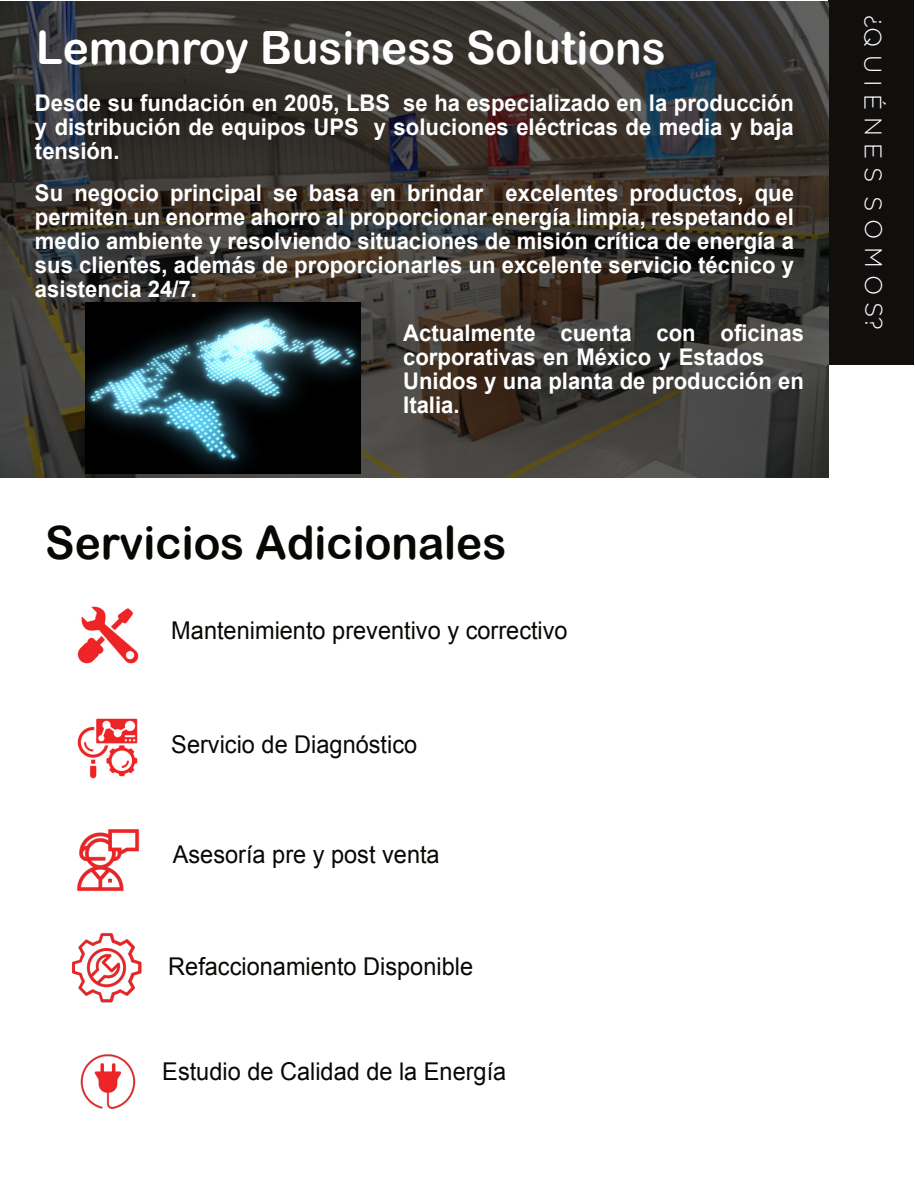
<style>
.page{position:relative;width:915px;height:1192px;background:#fff}
.page>*{position:absolute;margin:0;border:0;box-sizing:border-box;transform-origin:0 0}
.t1{font:45.9px "Arial Rounded MT Bold";color:#fff;scale:.96 1}
.t2{font:45.9px "Arial Rounded MT Bold";color:#080704;scale:.96 1}
.t3{font:24.45px "Arial";color:#080704;scale:.96 1}
.t4{font:300 24px "Gotham";letter-spacing:.295em;color:#fff}
.t5{font:700 22.95px/24px "Arial";color:#fff;text-align:justify;scale:.96 1}
</style>
<div class="page">
<div style="left:828px;top:1px;width:85px;height:363px;background:#110e0e"></div>
<div style="left:0;top:1px;width:828px;height:477px;background:#080704;opacity:.64"></div>
<img style="left:77px;top:606px;width:62px;height:58px">
<img style="left:77px;top:718px;width:61px;height:61px">
<img style="left:80px;top:1054px;width:56px;height:55px">
<img style="left:77px;top:829px;width:63px;height:62px">
<img style="left:86px;top:302px;width:274px;height:171px">
<img style="left:72px;top:933px;width:70px;height:70px">
<h1 class="t1" style="left:36px;top:30px;width:657px">Lemonroy Business Solutions</h1>
<p class="t5" style="left:35px;top:93px;width:792px">Desde su fundación en 2005, LBS se ha especializado en la producción y distribución de equipos UPS y soluciones eléctricas de media y baja tensión.</p>
<p class="t5" style="left:35px;top:183px;width:792px">Su negocio principal se basa en brindar excelentes productos, que permiten un enorme ahorro al proporcionar energía limpia, respetando el medio ambiente y resolviendo situaciones de misión crítica de energía a sus clientes, además de proporcionarles un excelente servicio técnico y asistencia 24/7.</p>
<p class="t5" style="left:403px;top:323px;width:419px;text-align:left">Actualmente cuenta con oficinas corporativas en México y Estados<br>Unidos y una planta de producción en<br>Italia.</p>
<h1 class="t2" style="left:45px;top:525px;width:481px">Servicios Adicionales</h1>
<p class="t3" style="left:171px;top:621px;width:414px">Mantenimiento preventivo y correctivo</p>
<p class="t3" style="left:171px;top:735px;width:258px">Servicio de Diagnóstico</p>
<p class="t3" style="left:173px;top:845px;width:279px">Asesoría pre y post venta</p>
<p class="t3" style="left:168px;top:957px;width:319px">Refaccionamiento Disponible</p>
<p class="t3" style="left:162px;top:1062px;width:360px">Estudio de Calidad de la Energía</p>
<p class="t4" style="left:886px;top:15px;width:317px;rotate:90deg">¿QUIÉNES SOMOS?</p>
</div>
